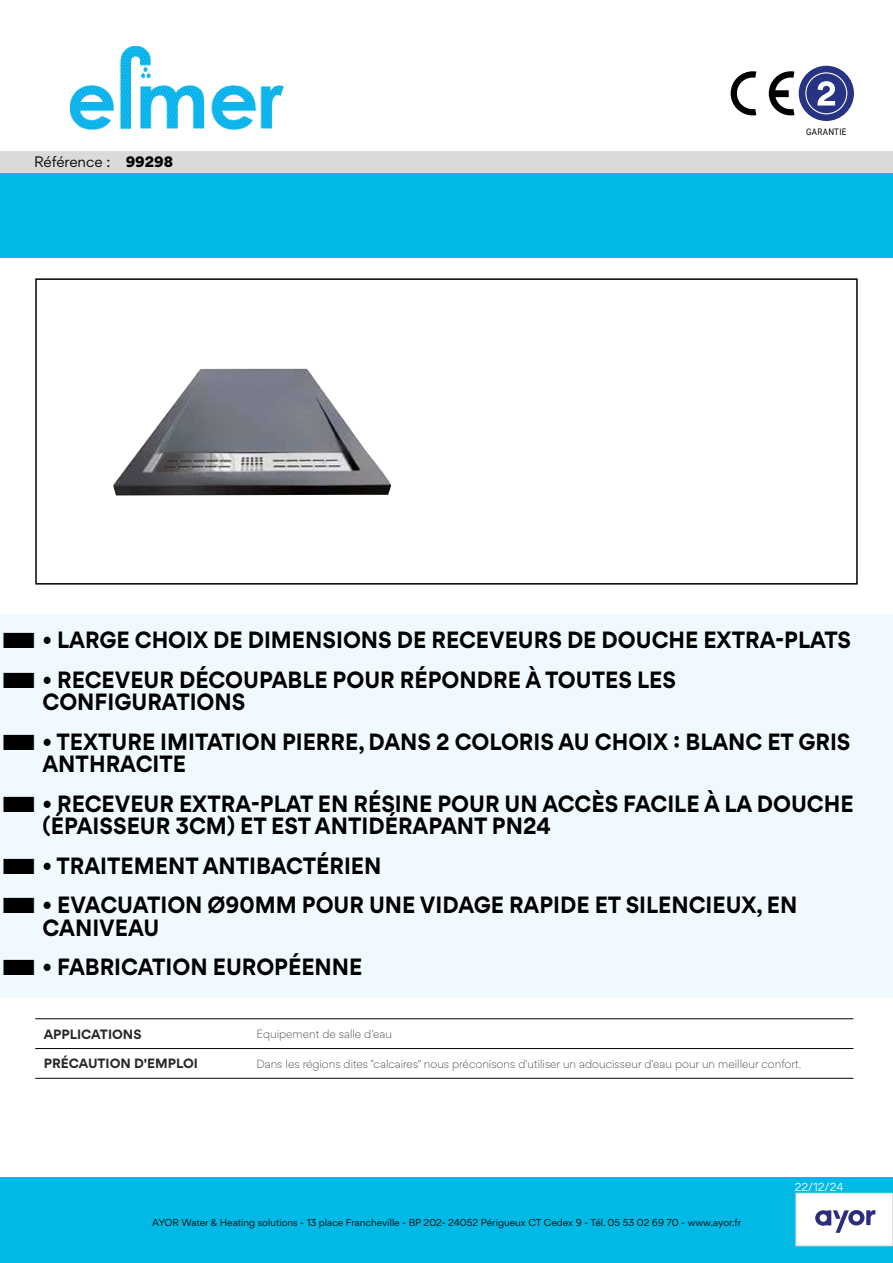
<style>
.page{position:relative;width:893px;height:1263px;background:#fff}
.page>*{position:absolute;margin:0;border:0;box-sizing:border-box;transform-origin:0 0}
.t1{font:700 21px/22.5px "Gordita";color:#000;scale:.95 1}
.t2{font:13.5px "Gordita";letter-spacing:-.005em;color:#000}
.t3{font:700 12px "Gordita";color:#282827}
.t4{font:300 10.5px "Gordita";color:#282827}
.t5{font:10.5px "Gordita";color:#fff}
.t6{font:9px "Gordita";color:#000}
.t7{font:9px "Roboto";letter-spacing:.035em;color:#000;scale:.9 1}
.s1{font-weight:900}
</style>
<div class="page">
<div style="left:0;top:172px;width:893px;height:85px;background:#00b9e5"></div>
<div style="left:0;top:1178px;width:893px;height:85px;background:#00b9e5"></div>
<div style="left:796px;top:1193px;width:97px;height:53px;background:#fff"></div>
<div style="left:795px;top:1193px;width:98px;height:53px;border:1px solid #dadada"></div>
<img style="left:113px;top:369px;width:278px;height:126px">
<hr style="left:35px;top:1018px;width:217px;height:1px;background:#000">
<hr style="left:252px;top:1018px;width:601px;height:1px;background:#000">
<hr style="left:35px;top:1048px;width:217px;height:1px;background:#000">
<hr style="left:252px;top:1048px;width:601px;height:1px;background:#000">
<hr style="left:35px;top:1078px;width:217px;height:1px;background:#000">
<hr style="left:252px;top:1078px;width:601px;height:1px;background:#000">
<svg style="left:731px;top:71px;width:25px;height:44px"></svg>
<svg style="left:769px;top:71px;width:25px;height:44px"></svg>
<div style="left:799px;top:66px;width:55px;height:55px;background:#293384;border-radius:50%"></div>
<svg style="left:805px;top:72px;width:42px;height:42px"></svg>
<div style="left:35px;top:278px;width:823px;height:307px;border:2px solid #000"></div>
<div style="left:0;top:614px;width:893px;height:56px;background:#f0f9fd"></div>
<div style="left:0;top:653px;width:893px;height:79px;background:#f0f9fd"></div>
<div style="left:0;top:715px;width:893px;height:79px;background:#f0f9fd"></div>
<div style="left:0;top:777px;width:893px;height:79px;background:#f0f9fd"></div>
<div style="left:0;top:839px;width:893px;height:57px;background:#f0f9fd"></div>
<div style="left:0;top:879px;width:893px;height:79px;background:#f0f9fd"></div>
<div style="left:0;top:941px;width:893px;height:57px;background:#f0f9fd"></div>
<svg style="left:815px;top:1210px;width:60px;height:23px"></svg>
<img style="left:70px;top:47px;width:213px;height:82px">
<div style="left:0;top:151px;width:893px;height:21px;background:#dadada"></div>
<p class="t2" style="left:34px;top:152px;width:141px">Référence : <span class="s1">99298</span></p>
<p class="t7" style="left:806px;top:125px;width:46px">GARANTIE</p>
<p class="t1" style="left:43px;top:628px;width:853px">• LARGE CHOIX DE DIMENSIONS DE RECEVEURS DE DOUCHE EXTRA-PLATS</p>
<p class="t1" style="left:43px;top:668px;width:668px">• RECEVEUR DÉCOUPABLE POUR RÉPONDRE À TOUTES LES<br>CONFIGURATIONS</p>
<p class="t1" style="left:43px;top:730px;width:852px">• TEXTURE IMITATION PIERRE, DANS 2 COLORIS AU CHOIX : BLANC ET GRIS<br>ANTHRACITE</p>
<p class="t1" style="left:43px;top:792px;width:855px">• RECEVEUR EXTRA-PLAT EN RÉSINE POUR UN ACCÈS FACILE À LA DOUCHE (ÉPAISSEUR 3CM) ET EST ANTIDÉRAPANT PN24</p>
<p class="t1" style="left:43px;top:854px;width:358px">• TRAITEMENT ANTIBACTÉRIEN</p>
<p class="t1" style="left:43px;top:893px;width:796px">• EVACUATION Ø90MM POUR UNE VIDAGE RAPIDE ET SILENCIEUX, EN<br>CANIVEAU</p>
<p class="t1" style="left:43px;top:955px;width:338px">• FABRICATION EUROPÉENNE</p>
<p class="t3" style="left:44px;top:1024px;width:99px">APPLICATIONS</p>
<p class="t4" style="left:256px;top:1026px;width:137px">Equipement de salle d'eau</p>
<p class="t3" style="left:44px;top:1054px;width:156px">PRÉCAUTION D'EMPLOI</p>
<p class="t4" style="left:256px;top:1056px;width:546px">Dans les régions dites "calcaires" nous préconisons d'utiliser un adoucisseur d'eau pour un meilleur confort.</p>
<p class="t6" style="left:152px;top:1216px;width:590px">AYOR Water &amp; Heating solutions - 13 place Francheville - BP 202- 24052 Périgueux CT Cedex 9 - Tél. 05 53 02 69 70 - www.ayor.fr</p>
<p class="t5" style="left:795px;top:1179px;width:50px">22/12/24</p>
</div>
